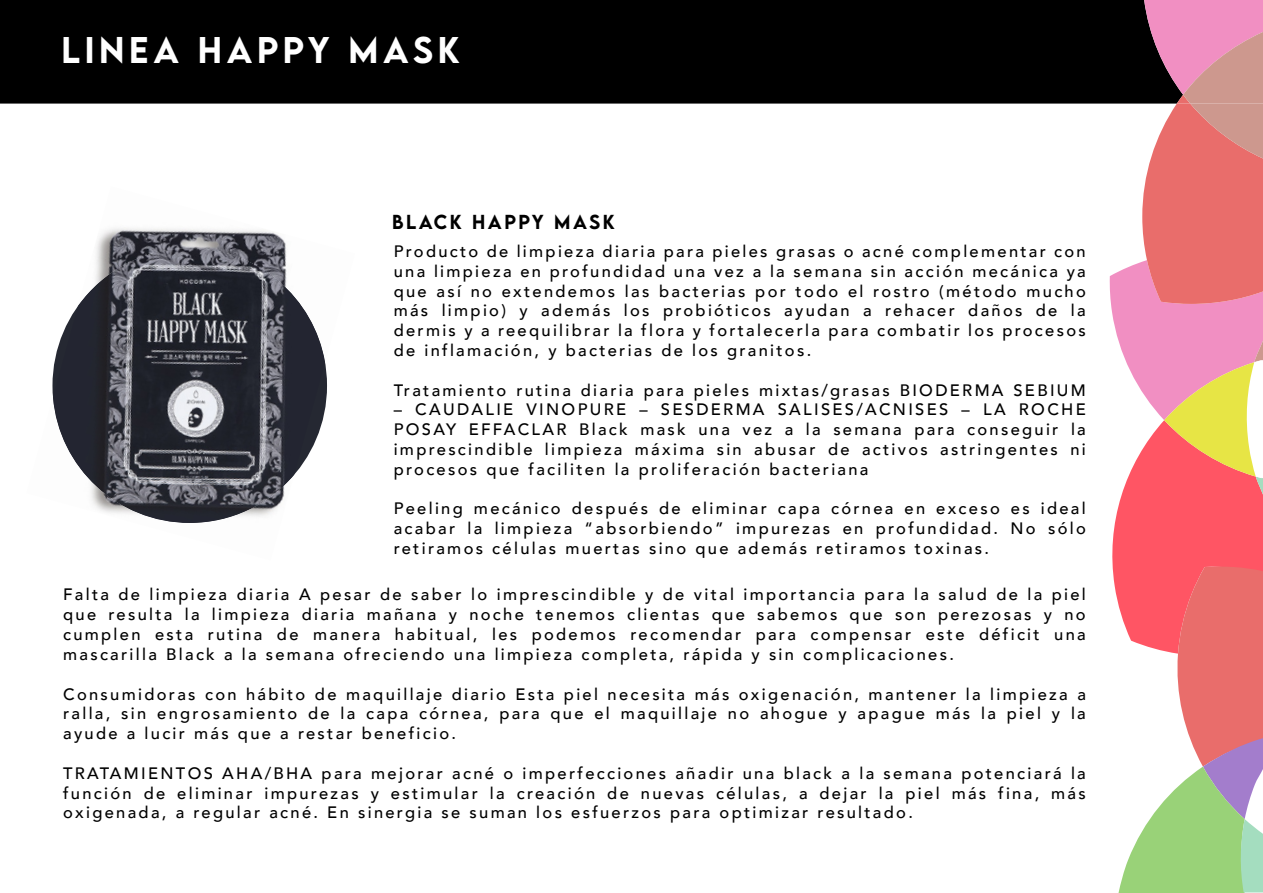
<style>
.page{position:relative;width:1263px;height:893px;background:#fff}
.page>*{position:absolute;margin:0;border:0;box-sizing:border-box;transform-origin:0 0}
.t1{font:500 33px "LEMONMILK";letter-spacing:.14em;color:#fff}
.t2{font:500 18px "LEMONMILK";letter-spacing:.14em;color:#000}
.t3{font:500 16.5px/19.8px "Avenir";letter-spacing:.14em;color:#000;text-align:justify}
</style>
<div class="page">
<div style="left:0;top:0;width:1105px;height:104px;background:#000"></div>
<svg style="left:1105px;top:0;width:158px;height:893px"></svg>
<img style="left:52px;top:228px;width:275px;height:181px">
<img style="left:53px;top:248px;width:272px;height:275px">
<h1 class="t1" style="left:62px;top:29px;width:399px">LINEA HAPPY MASK</h1>
<p class="t2" style="left:392px;top:210px;width:224px">BLACK HAPPY MASK</p>
<p class="t3" style="left:394px;top:240px;width:694px">Producto de limpieza diaria para pieles grasas o acné complementar con una limpieza en profundidad una vez a la semana sin acción mecánica ya que así no extendemos las bacterias por todo el rostro (método mucho más limpio) y además los probióticos ayudan a rehacer daños de la dermis y a reequilibrar la flora y fortalecerla para combatir los procesos de inflamación, y bacterias de los granitos.</p>
<p class="t3" style="left:394px;top:379px;width:694px">Tratamiento rutina diaria para pieles mixtas/grasas BIODERMA SEBIUM</p>
<p class="t3" style="left:394px;top:399px;width:694px">– CAUDALIE VINOPURE – SESDERMA SALISES/ACNISES – LA ROCHE POSAY EFFACLAR Black mask una vez a la semana para conseguir la imprescindible limpieza máxima sin abusar de activos astringentes ni procesos que faciliten la proliferación bacteriana</p>
<p class="t3" style="left:394px;top:498px;width:694px">Peeling mecánico después de eliminar capa córnea en exceso es ideal acabar la limpieza “absorbiendo” impurezas en profundidad. No sólo retiramos células muertas sino que además retiramos toxinas.</p>
<p class="t3" style="left:63px;top:584px;width:1024px">Falta de limpieza diaria A pesar de saber lo imprescindible y de vital importancia para la salud de la piel que resulta la limpieza diaria mañana y noche tenemos clientas que sabemos que son perezosas y no cumplen esta rutina de manera habitual, les podemos recomendar para compensar este déficit una mascarilla Black a la semana ofreciendo una limpieza completa, rápida y sin complicaciones.</p>
<p class="t3" style="left:63px;top:683px;width:1024px">Consumidoras con hábito de maquillaje diario Esta piel necesita más oxigenación, mantener la limpieza a ralla, sin engrosamiento de la capa córnea, para que el maquillaje no ahogue y apague más la piel y la ayude a lucir más que a restar beneficio.</p>
<p class="t3" style="left:63px;top:762px;width:1024px">TRATAMIENTOS AHA/BHA para mejorar acné o imperfecciones añadir una black a la semana potenciará la función de eliminar impurezas y estimular la creación de nuevas células, a dejar la piel más fina, más oxigenada, a regular acné. En sinergia se suman los esfuerzos para optimizar resultado.</p>
</div>
